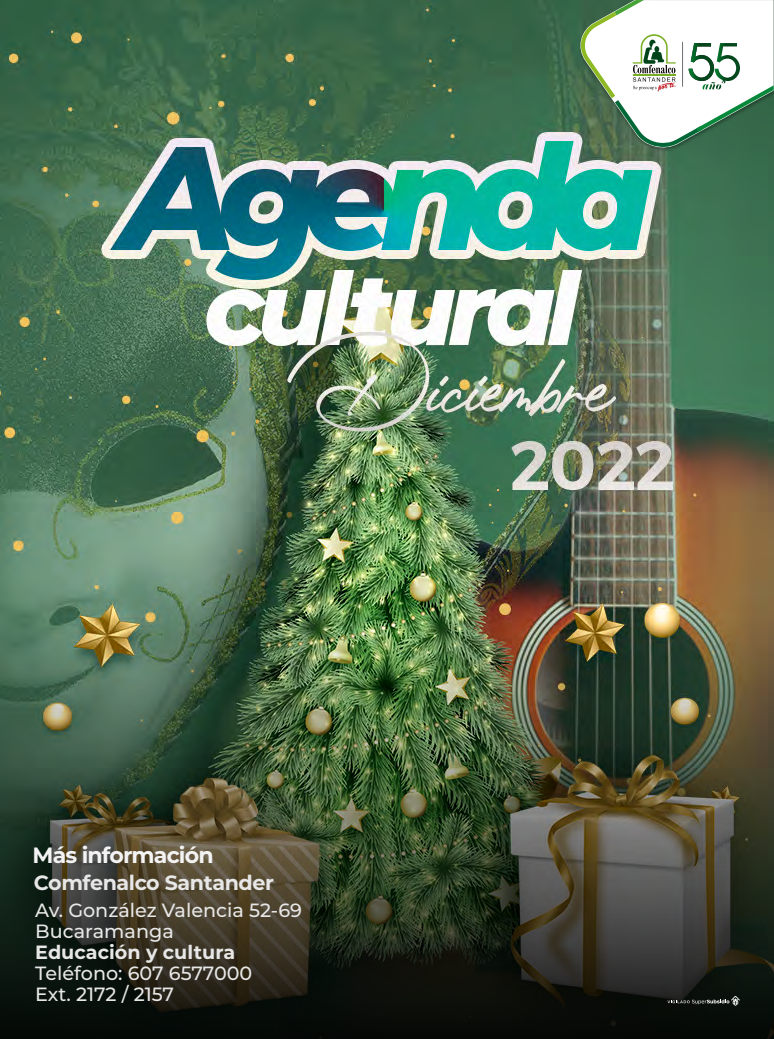
<style>
.page{position:relative;width:774px;height:1039px;background:#fff}
.page>*{position:absolute;margin:0;border:0;box-sizing:border-box;transform-origin:0 0}
.t1{font:700 22.1px "Montserrat";letter-spacing:-.04em;color:#f3f3f3}
.t2{font:700 20.6px "Montserrat";letter-spacing:-.02em;color:#e7e7e7}
.t3{font:500 19.2px/21.1px "Montserrat";color:#e7e7e7}
.t4{font:700 19.2px "Montserrat";color:#e7e7e7}
</style>
<div class="page">
<img style="left:0;top:0;width:774px;height:617px">
<img style="left:0;top:617px;width:774px;height:422px">
<svg style="left:667px;top:996px;width:73px;height:10px"></svg>
<img style="left:571px;top:0;width:203px;height:154px">
<svg style="left:576px;top:0;width:198px;height:151px"></svg>
<p class="t1" style="left:33px;top:839px;width:183px">Más información</p>
<p class="t2" style="left:34px;top:868px;width:242px">Comfenalco Santander</p>
<p class="t3" style="left:35px;top:899px;width:268px">Av. González Valencia 52-69<br>Bucaramanga</p>
<p class="t4" style="left:35px;top:938px;width:202px">Educación y cultura</p>
<p class="t3" style="left:35px;top:962px;width:219px">Teléfono: 607 6577000<br>Ext. 2172 / 2157</p>
</div>
